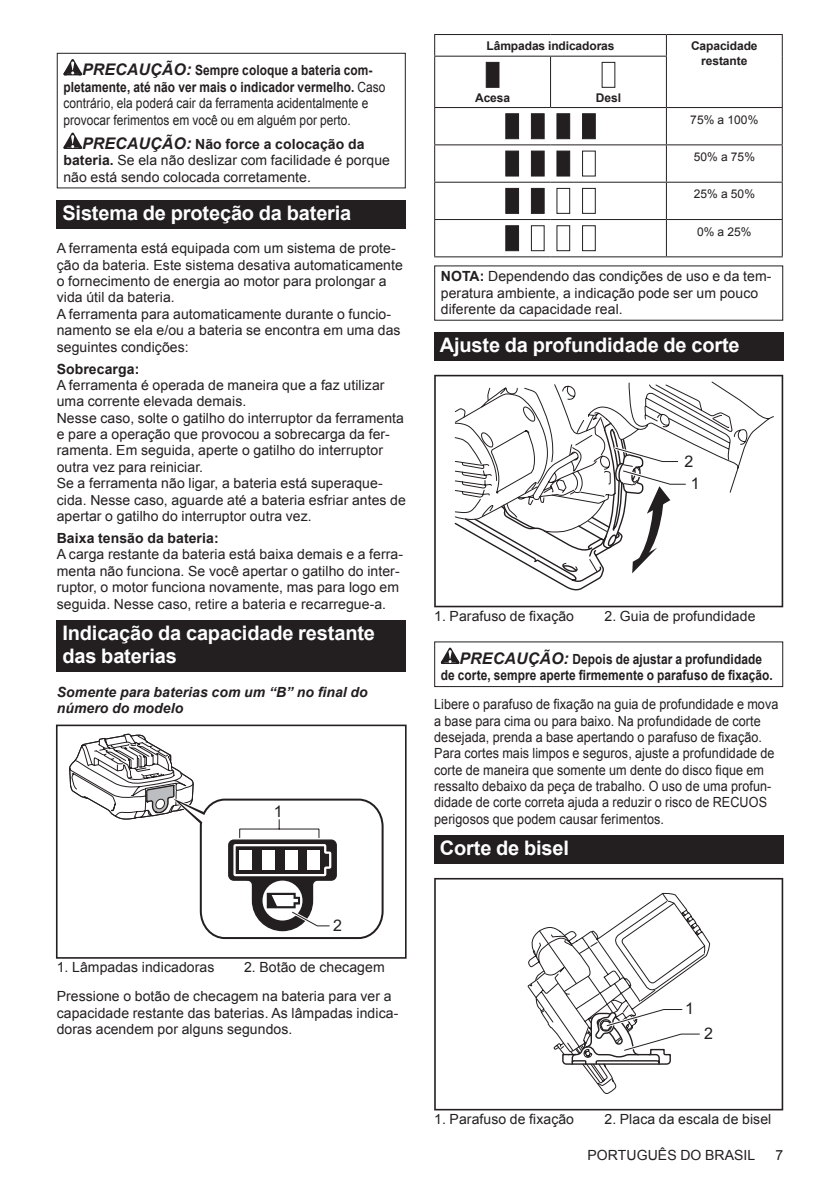
<style>
.page{position:relative;width:840px;height:1191px;background:#fff}
.page>*{position:absolute;margin:0;border:0;box-sizing:border-box;transform-origin:0 0}
.t1{font:700 20px/23.4px "Arial";letter-spacing:-.01em;color:#fff}
.t2{font:16px "Arial";color:#231f20}
.t3{font:14px/16.4px "Arial";letter-spacing:.005em;color:#231f20}
.t4{font:14px/16.4px "Arial";letter-spacing:.005em;color:#231f20;scale:.9 1}
.t5{font:14px/16.4px "Arial";letter-spacing:.005em;color:#231f20;scale:.85 1}
.t6{font:700 14px/16.4px "Arial";letter-spacing:.005em;color:#231f20;text-align:center;scale:.85 1}
.t7{font:italic 700 14px/16.4px "Arial";letter-spacing:.005em;color:#231f20}
.t8{font:700 14px "Arial";letter-spacing:.005em;color:#231f20}
.t9{font:700 12px/14px "Arial";letter-spacing:-.01em;color:#231f20;text-align:center}
.t10{font:12px "Arial";letter-spacing:.005em;color:#231f20}
.s1{font-weight:700;font-style:italic;font-size:16px}
.s2{font-weight:700}
.s3{font-style:italic;font-size:16px}
</style>
<div class="page">
<svg style="left:63px;top:59px;width:19px;height:16px"></svg>
<svg style="left:63px;top:133px;width:19px;height:16px"></svg>
<div style="left:57px;top:53px;width:348px;height:135px;border:1px solid #231f20"></div>
<div style="left:57px;top:200px;width:348px;height:28px;background:#231f20"></div>
<div style="left:57px;top:620px;width:348px;height:52px;background:#231f20"></div>
<svg style="left:69px;top:733px;width:315px;height:207px"></svg>
<div style="left:57px;top:935px;width:68px;height:23px;background:#fff"></div>
<div style="left:56px;top:724px;width:350px;height:234px;border:2px solid #231f20"></div>
<hr style="left:434px;top:34px;width:116px;height:1px;background:#231f20">
<svg style="left:434px;top:35px;width:1px;height:21px"></svg>
<hr style="left:550px;top:34px;width:116px;height:1px;background:#231f20">
<hr style="left:666px;top:34px;width:116px;height:1px;background:#231f20">
<svg style="left:665px;top:35px;width:1px;height:21px"></svg>
<svg style="left:781px;top:35px;width:1px;height:21px"></svg>
<hr style="left:434px;top:56px;width:116px;height:1px;background:#231f20">
<hr style="left:434px;top:57px;width:1px;height:50px;background:#231f20">
<hr style="left:550px;top:56px;width:116px;height:1px;background:#231f20">
<hr style="left:549px;top:57px;width:1px;height:50px;background:#231f20">
<hr style="left:665px;top:57px;width:1px;height:50px;background:#231f20">
<hr style="left:781px;top:56px;width:1px;height:51px;background:#231f20">
<hr style="left:434px;top:107px;width:116px;height:1px;background:#231f20">
<hr style="left:434px;top:108px;width:1px;height:36px;background:#231f20">
<hr style="left:550px;top:107px;width:116px;height:1px;background:#231f20">
<hr style="left:666px;top:107px;width:116px;height:1px;background:#231f20">
<hr style="left:665px;top:108px;width:1px;height:36px;background:#231f20">
<hr style="left:781px;top:108px;width:1px;height:36px;background:#231f20">
<hr style="left:434px;top:144px;width:116px;height:1px;background:#231f20">
<hr style="left:434px;top:145px;width:1px;height:37px;background:#231f20">
<hr style="left:550px;top:144px;width:116px;height:1px;background:#231f20">
<hr style="left:666px;top:144px;width:116px;height:1px;background:#231f20">
<hr style="left:665px;top:145px;width:1px;height:37px;background:#231f20">
<hr style="left:781px;top:145px;width:1px;height:37px;background:#231f20">
<hr style="left:434px;top:182px;width:116px;height:1px;background:#231f20">
<hr style="left:434px;top:183px;width:1px;height:36px;background:#231f20">
<hr style="left:550px;top:182px;width:116px;height:1px;background:#231f20">
<hr style="left:666px;top:182px;width:116px;height:1px;background:#231f20">
<hr style="left:665px;top:183px;width:1px;height:36px;background:#231f20">
<hr style="left:781px;top:183px;width:1px;height:36px;background:#231f20">
<hr style="left:434px;top:219px;width:116px;height:1px;background:#231f20">
<hr style="left:434px;top:220px;width:1px;height:36px;background:#231f20">
<hr style="left:550px;top:219px;width:116px;height:1px;background:#231f20">
<hr style="left:666px;top:219px;width:116px;height:1px;background:#231f20">
<hr style="left:665px;top:220px;width:1px;height:36px;background:#231f20">
<hr style="left:781px;top:220px;width:1px;height:36px;background:#231f20">
<hr style="left:434px;top:256px;width:116px;height:1px;background:#231f20">
<hr style="left:550px;top:256px;width:116px;height:1px;background:#231f20">
<hr style="left:666px;top:256px;width:116px;height:1px;background:#231f20">
<svg style="left:485px;top:62px;width:14px;height:26px"></svg>
<svg style="left:601px;top:62px;width:14px;height:26px"></svg>
<svg style="left:505px;top:113px;width:14px;height:26px"></svg>
<svg style="left:530px;top:113px;width:15px;height:26px"></svg>
<svg style="left:556px;top:113px;width:14px;height:26px"></svg>
<svg style="left:582px;top:113px;width:13px;height:26px"></svg>
<svg style="left:505px;top:151px;width:14px;height:25px"></svg>
<svg style="left:530px;top:151px;width:15px;height:25px"></svg>
<svg style="left:556px;top:151px;width:39px;height:25px"></svg>
<svg style="left:505px;top:188px;width:14px;height:26px"></svg>
<svg style="left:530px;top:188px;width:65px;height:26px"></svg>
<svg style="left:505px;top:225px;width:90px;height:26px"></svg>
<div style="left:434px;top:332px;width:348px;height:28px;background:#231f20"></div>
<svg style="left:434px;top:375px;width:348px;height:232px"></svg>
<svg style="left:453px;top:381px;width:320px;height:210px"></svg>
<svg style="left:440px;top:647px;width:19px;height:17px"></svg>
<div style="left:434px;top:641px;width:348px;height:46px;border:1px solid #231f20"></div>
<div style="left:434px;top:835px;width:348px;height:28px;background:#231f20"></div>
<svg style="left:434px;top:878px;width:348px;height:232px"></svg>
<svg style="left:527px;top:893px;width:182px;height:201px"></svg>
<p class="t5" style="left:63px;top:62px;width:380px;text-indent:19px"><span class="s1">PRECAUÇÃO:</span> <span class="s2">Sempre coloque a bateria com&shy;pletamente, até não ver mais o indicador vermelho.</span> Caso contrário, ela poderá cair da ferramenta acidentalmente e provocar ferimentos em você ou em alguém por perto.</p>
<p class="t3" style="left:63px;top:136px;width:328px;text-indent:19px"><span class="s1">PRECAUÇÃO:</span> <span class="s2">Não force a colocação da bateria.</span> Se ela não deslizar com facilidade é porque não está sendo colocada corretamente.</p>
<h1 class="t1" style="left:62px;top:202px;width:290px">Sistema de proteção da bateria</h1>
<p class="t3" style="left:57px;top:240px;width:347px">A ferramenta está equipada com um sistema de prote&shy;ção da bateria. Este sistema desativa automaticamente o fornecimento de energia ao motor para prolongar a vida útil da bateria.<br>A ferramenta para automaticamente durante o funcio&shy;namento se ela e/ou a bateria se encontra em uma das seguintes condições:</p>
<p class="t8" style="left:57px;top:359px;width:84px">Sobrecarga:</p>
<p class="t3" style="left:57px;top:377px;width:350px">A ferramenta é operada de maneira que a faz utilizar uma corrente elevada demais.<br>Nesse caso, solte o gatilho do interruptor da ferramenta e pare a operação que provocou a sobrecarga da fer&shy;ramenta. Em seguida, aperte o gatilho do interruptor outra vez para reiniciar.<br>Se a ferramenta não ligar, a bateria está superaque&shy;cida. Nesse caso, aguarde até a bateria esfriar antes de apertar o gatilho do interruptor outra vez.</p>
<p class="t8" style="left:57px;top:529px;width:163px">Baixa tensão da bateria:</p>
<p class="t3" style="left:57px;top:546px;width:348px">A carga restante da bateria está baixa demais e a ferra&shy;menta não funciona. Se você apertar o gatilho do inter&shy;ruptor, o motor funciona novamente, mas para logo em seguida. Nesse caso, retire a bateria e recarregue-a.</p>
<h1 class="t1" style="left:62px;top:622px;width:314px">Indicação da capacidade restante das baterias</h1>
<p class="t7" style="left:57px;top:684px;width:312px">Somente para baterias com um “B” no final do número do modelo</p>
<p class="t2" style="left:274px;top:800px;width:10px">1</p>
<p class="t2" style="left:333px;top:914px;width:10px">2</p>
<p class="t3" style="left:57px;top:959px;width:159px">1. Lâmpadas indicadoras</p>
<p class="t3" style="left:57px;top:953px;width:336px;line-height:28.8px;text-indent:187px">2. Botão de checagem<br>Pressione o botão de checagem na bateria para ver a</p>
<p class="t3" style="left:57px;top:1004px;width:343px">capacidade restante das baterias. As lâmpadas indica&shy;doras acendem por alguns segundos.</p>
<p class="t9" style="left:486px;top:40px;width:129px">Lâmpadas indicadoras</p>
<p class="t9" style="left:690px;top:40px;width:68px">Capacidade restante</p>
<p class="t9" style="left:475px;top:91px;width:36px">Acesa</p>
<p class="t9" style="left:595px;top:91px;width:27px">Desl</p>
<p class="t10" style="left:690px;top:111px;width:70px">75% a 100%</p>
<p class="t10" style="left:693px;top:149px;width:63px">50% a 75%</p>
<p class="t10" style="left:693px;top:186px;width:63px">25% a 50%</p>
<p class="t10" style="left:696px;top:223px;width:56px">0% a 25%</p>
<p class="t3" style="left:440px;top:268px;width:332px"><span class="s2">NOTA:</span> Dependendo das condições de uso e da tem&shy;peratura ambiente, a indicação pode ser um pouco diferente da capacidade real.</p>
<h1 class="t1" style="left:439px;top:334px;width:301px">Ajuste da profundidade de corte</h1>
<p class="t2" style="left:684px;top:451px;width:10px">2</p>
<p class="t2" style="left:690px;top:473px;width:10px">1</p>
<p class="t3" style="left:434px;top:608px;width:141px">1. Parafuso de fixação</p>
<p class="t3" style="left:604px;top:608px;width:152px">2. Guia de profundidade</p>
<p class="t6" style="left:440px;top:651px;width:392px"><span class="s3">PRECAUÇÃO:</span> Depois de ajustar a profundidade<br>de corte, sempre aperte firmemente o parafuso de fixação.</p>
<p class="t4" style="left:434px;top:696px;width:384px">Libere o parafuso de fixação na guia de profundidade e mova a base para cima ou para baixo. Na profundidade de corte desejada, prenda a base apertando o parafuso de fixação.<br>Para cortes mais limpos e seguros, ajuste a profundidade de corte de maneira que somente um dente do disco fique em ressalto debaixo da peça de trabalho. O uso de uma profun&shy;didade de corte correta ajuda a reduzir o risco de RECUOS perigosos que podem causar ferimentos.</p>
<h1 class="t1" style="left:439px;top:837px;width:131px">Corte de bisel</h1>
<p class="t2" style="left:685px;top:998px;width:10px">1</p>
<p class="t2" style="left:703px;top:1023px;width:10px">2</p>
<p class="t3" style="left:434px;top:1111px;width:141px">1. Parafuso de fixação</p>
<p class="t3" style="left:604px;top:1111px;width:168px">2. Placa da escala de bisel</p>
<p class="t3" style="left:587px;top:1147px;width:169px">PORTUGUÊS DO BRASIL</p>
<p class="t3" style="left:775px;top:1147px;width:9px">7</p>
</div>
